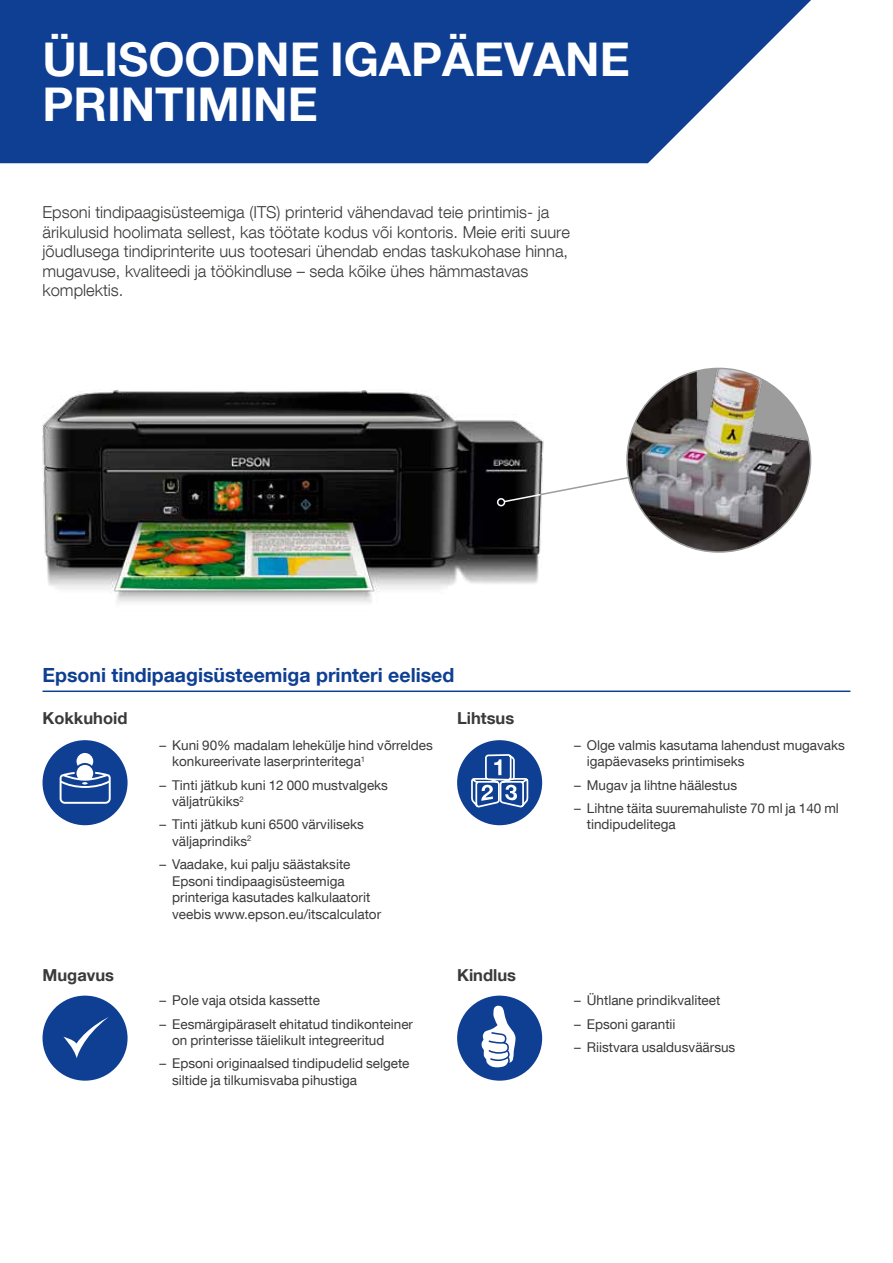
<style>
.page{position:relative;width:893px;height:1263px;background:#fff}
.page>*{position:absolute;margin:0;border:0;box-sizing:border-box;transform-origin:0 0}
.t1{font:700 46.5px/45px "Helvetica Neue LT Com";color:#fff}
.t2{font:700 19.5px "Helvetica Neue LT Com";color:#0f3f93}
.t3{font:300 16.5px/19.5px "Helvetica Neue LT Com";color:#3a3a39}
.t4{font:700 16.5px "Helvetica Neue LT Com";color:#3a3a39}
.t5{font:13.5px/16.5px "Helvetica Neue LT Com";color:#3a3a39}
</style>
<div class="page">
<img style="left:42px;top:389px;width:502px;height:214px">
<svg style="left:0;top:0;width:811px;height:163px;background:#27529d"></svg>
<div style="left:43px;top:740px;width:85px;height:85px;background:#0f3f93;border-radius:50%"></div>
<svg style="left:60px;top:753px;width:51px;height:51px"></svg>
<div style="left:457px;top:740px;width:85px;height:85px;background:#0f3f93;border-radius:50%"></div>
<svg style="left:471px;top:754px;width:58px;height:54px"></svg>
<div style="left:43px;top:995px;width:85px;height:86px;background:#0f3f93;border-radius:50%"></div>
<svg style="left:63px;top:1017px;width:46px;height:41px"></svg>
<div style="left:457px;top:995px;width:85px;height:86px;background:#0f3f93;border-radius:50%"></div>
<svg style="left:481px;top:1005px;width:35px;height:62px"></svg>
<div style="left:497px;top:498px;width:8px;height:9px;border:2px solid #fff;border-radius:50%"></div>
<svg style="left:503px;top:458px;width:134px;height:45px"></svg>
<img style="left:627px;top:368px;width:184px;height:184px;border-radius:92px">
<hr style="left:43px;top:690px;width:807px;height:2px;background:#0f3f93">
<h1 class="t1" style="left:43px;top:35px;width:589px">ÜLISOODN E IGAPÄEVANE<br>PRINTIMIN E</h1>
<p class="t3" style="left:43px;top:202px;width:529px">Epsoni tindipaagisüsteemiga (ITS) printerid vähendavad teie printimis- ja ärikulusid hoolimata sellest, kas töötate kodus või kontoris. Meie eriti suure jõudlusega tindiprinterite uus tootesari ühendab endas taskukohase hinna, mugavuse, kvaliteedi ja töökindluse – seda kõike ühes hämmastavas komplektis.</p>
<h2 class="t2" style="left:43px;top:662px;width:413px">Epsoni tindipaagisüsteemiga printeri eelised</h2>
<p class="t4" style="left:43px;top:708px;width:86px">Kokkuhoid</p>
<p class="t4" style="left:457px;top:708px;width:59px">Lihtsus</p>
<p class="t5" style="left:172px;top:736px;width:262px;text-indent:-13px">– Kuni 90% madalam lehekülje hind võrreldes konkureerivate laserprinteritega<sup>1</sup></p>
<p class="t5" style="left:172px;top:776px;width:217px;text-indent:-13px">– Tinti jätkub kuni 12 000 mustvalgeks väljatrükiks<sup>2</sup></p>
<p class="t5" style="left:172px;top:816px;width:193px;text-indent:-13px">– Tinti jätkub kuni 6500 värviliseks väljaprindiks<sup>2</sup></p>
<p class="t5" style="left:172px;top:856px;width:210px;text-indent:-13px">– Vaadake, kui palju säästaksite Epsoni tindipaagisüsteemiga printeriga kasutades kalkulaatorit veebis www.epson.eu/itscalculator</p>
<p class="t4" style="left:43px;top:964px;width:73px">Mugavus</p>
<p class="t4" style="left:457px;top:964px;width:60px">Kindlus</p>
<p class="t5" style="left:159px;top:992px;width:162px">– Pole vaja otsida kassette</p>
<p class="t5" style="left:172px;top:1015px;width:242px;text-indent:-13px">– Eesmärgipäraselt ehitatud tindikonteiner on printerisse täielikult integreeritud</p>
<p class="t5" style="left:172px;top:1055px;width:239px;text-indent:-13px">– Epsoni originaalsed tindipudelid selgete siltide ja tilkumisvaba pihustiga</p>
<p class="t5" style="left:587px;top:736px;width:260px;text-indent:-13px">– Olge valmis kasutama lahendust mugavaks igapäevaseks printimiseks</p>
<p class="t5" style="left:574px;top:776px;width:165px">– Mugav ja lihtne häälestus</p>
<p class="t5" style="left:587px;top:799px;width:254px;text-indent:-13px">– Lihtne täita suuremahuliste 70 ml ja 140 ml tindipudelitega</p>
<p class="t5" style="left:574px;top:992px;width:148px">– Ühtlane prindikvaliteet</p>
<p class="t5" style="left:574px;top:1015px;width:103px">– Epsoni garantii</p>
<p class="t5" style="left:574px;top:1038px;width:163px">– Riistvara usaldusväärsus</p>
</div>
